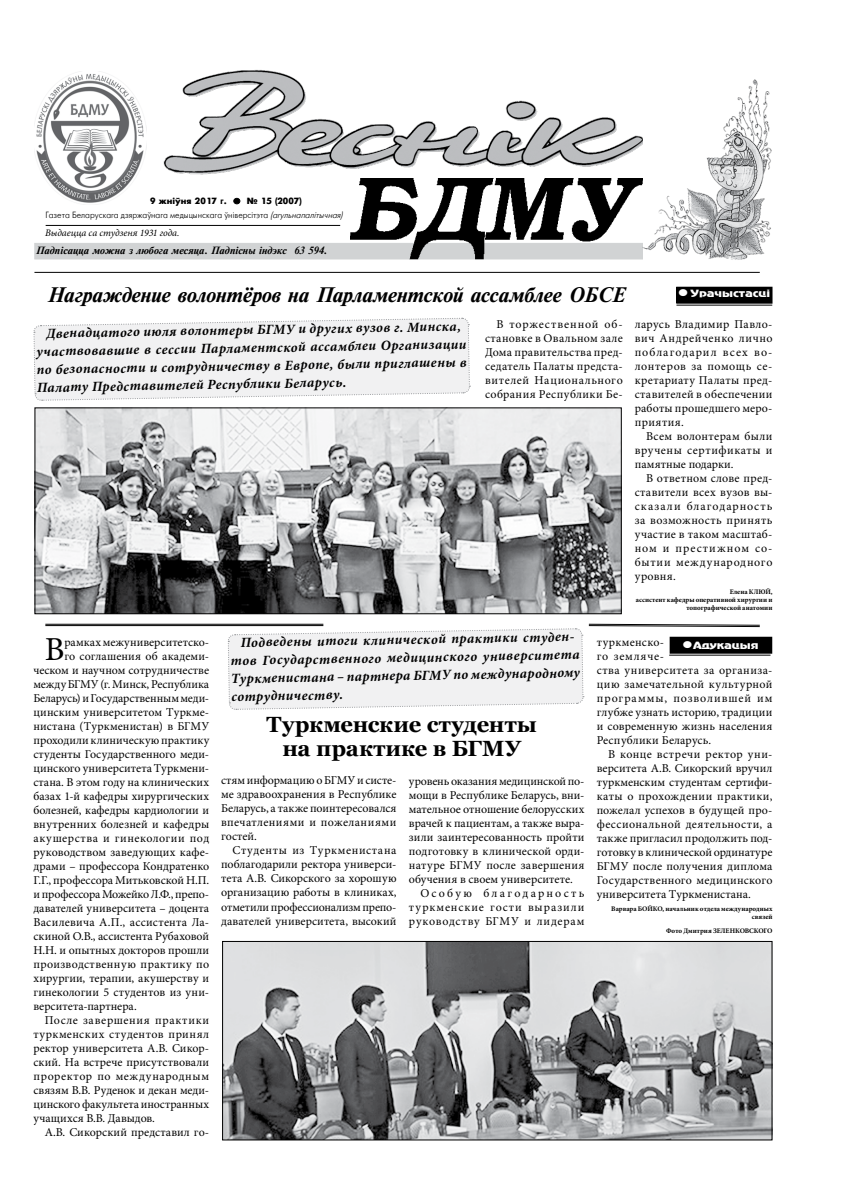
<style>
.page{position:relative;width:842px;height:1191px;background:#fff}
.page>*{position:absolute;margin:0;border:0;box-sizing:border-box;transform-origin:0 0}
.t1{font:33.5px "Minion Pro";color:#000}
.t2{font:700 22px/24px "Georgia";color:#000;text-align:center}
.t3{font:italic 20px "Newton C Bold";letter-spacing:-.01em;color:#000}
.t4{font:italic 700 14px/18px "Minion Pro";color:#000}
.t5{font:12px/14px "Minion Pro";letter-spacing:.01em;color:#000;text-align:justify}
.t6{font:12px/14px "Minion Pro";letter-spacing:.03em;color:#000}
.t7{font:12px "Minion Pro";letter-spacing:-.01em;color:#000}
.t8{font:12px "Minion Pro";letter-spacing:-.015em;color:#000}
.t9{font:12px "Minion Pro";letter-spacing:.035em;color:#000}
.t10{font:12px "Minion Pro";letter-spacing:.04em;color:#000}
.t11{font:12px "Minion Pro";letter-spacing:.045em;color:#000}
.t12{font:12px "Minion Pro";letter-spacing:.05em;color:#000}
.t13{font:12px "Minion Pro";letter-spacing:.085em;color:#000}
.t14{font:12px "Minion Pro";letter-spacing:.055em;color:#000}
.t15{font:12px "Minion Pro";letter-spacing:.06em;color:#000}
.t16{font:12px "Minion Pro";letter-spacing:.19em;color:#000}
.t17{font:italic 10px "Newton C Bold";color:#000}
.t18{font:italic 10px "Minion Pro";letter-spacing:-.005em;color:#000}
.t19{font:10px "Adver Gothic";color:#fff;scale:1.2 1}
.t20{font:9px "Futuris";color:#000;scale:.95 1}
.t21{font:700 9px "Futuris";color:#000}
.t22{font:700 7px/8px "Minion Pro";color:#000;text-align:right}
.s1{font-size:6.3px}
.s2{font-style:inherit}
.s3{font-style:italic}
</style>
<div class="page">
<div style="left:34px;top:243px;width:737px;height:16px;background:#d1d3d4"></div>
<hr style="left:46px;top:225px;width:294px;height:1px;background:#000">
<svg style="left:234px;top:198px;width:6px;height:6px"></svg>
<div style="left:233px;top:198px;width:7px;height:6px;border:1px solid #000;border-radius:50%"></div>
<hr style="left:34px;top:272px;width:726px;height:1px;background:#000">
<img style="left:350px;top:182px;width:293px;height:77px">
<img style="left:163px;top:70px;width:480px;height:112px">
<img style="left:36px;top:71px;width:108px;height:132px">
<img style="left:643px;top:79px;width:129px;height:181px">
<svg style="left:33px;top:317px;width:437px;height:84px"></svg>
<div style="left:670px;top:637px;width:102px;height:16px;background:#000"></div>
<hr style="left:669px;top:654px;width:101px;height:1px;background:#000">
<div style="left:677px;top:287px;width:95px;height:16px;background:#000"></div>
<hr style="left:676px;top:305px;width:96px;height:1px;background:#000">
<img style="left:37px;top:410px;width:582px;height:202px">
<div style="left:35px;top:408px;width:586px;height:206px;border:1px solid #000"></div>
<img style="left:224px;top:943px;width:546px;height:195px">
<div style="left:222px;top:941px;width:550px;height:199px;border:1px solid #000"></div>
<hr style="left:45px;top:624px;width:278px;height:1px;background:#000">
<hr style="left:45px;top:625px;width:278px;height:1px;background:#000">
<svg style="left:227px;top:623px;width:534px;height:87px"></svg>
<p class="t21" style="left:150px;top:196px;width:78px">9 жнi¢ня 2017 <span class="s1">г</span><span class="s2">.</span></p>
<p class="t21" style="left:247px;top:196px;width:57px">№ 15 (2007)</p>
<p class="t17" style="left:36px;top:244px;width:292px">Падпісацца можна з любога месяца. Падпісны індэкс 63 594.</p>
<p class="t20" style="left:45px;top:210px;width:314px">Газета Беларускага дзяржаўнага медыцынскага ўніверсітэта <span class="s3">(агульнапалітычная)</span></p>
<p class="t18" style="left:45px;top:226px;width:136px">Выдаецца са студзеня 1931 года.</p>
<h3 class="t3" style="left:47px;top:284px;width:579px">Награждение волонтёров на Парламентской ассамблее ОБСЕ</h3>
<p class="t19" style="left:678px;top:287px;width:79px">● Урачыстасцi</p>
<p class="t4" style="left:36px;top:324px;width:431px;text-indent:10px;rotate:-1deg">Двенадцатого июля волонтеры БГМУ и других вузов г. Минска, участвовавшие в сессии Парламентской ассамблеи Организации по безопасности и сотрудничеству в Европе, были приглашены в Палату Представителей Республики Беларусь.</p>
<p class="t5" style="left:485px;top:317px;width:139px;text-indent:11px">В торжественной об&shy;становке в Овальном зале Дома правительства пред&shy;седатель Палаты предста&shy;вителей Национального собрания Республики Бе-</p>
<p class="t5" style="left:635px;top:317px;width:139px">ларусь Владимир Павло&shy;вич Андрейченко лично поблагодарил всех во&shy;лонтеров за помощь се&shy;кретариату Палаты пред&shy;ставителей в обеспечении работы прошедшего меро&shy;приятия.</p>
<p class="t5" style="left:635px;top:429px;width:139px;text-indent:11px">Всем волонтерам были вручены сертификаты и памятные подарки.</p>
<p class="t5" style="left:635px;top:471px;width:139px;text-indent:11px">В ответном слове пред&shy;ставители всех вузов вы&shy;сказали благодарность за возможность принять участие в таком масштаб&shy;ном и престижном со&shy;бытии международного уровня.</p>
<p class="t22" style="left:636px;top:587px;width:138px">Елена КЛЮЙ,<br>ассистент кафедры оперативной хирургии и топографической анатомии</p>
<h1 class="t1" style="left:45px;top:626px;width:21px">В</h1>
<p class="t5" style="left:64px;top:635px;width:146px">рамках межуниверситетско-</p>
<p class="t5" style="left:64px;top:649px;width:146px">го соглашения об академи-</p>
<p class="t5" style="left:33px;top:663px;width:177px">ческом и научном сотрудничестве</p>
<p class="t5" style="left:33px;top:677px;width:177px">между БГМУ (г. Минск, Республика</p>
<p class="t8" style="left:33px;top:689px;width:177px">Беларусь) и Государственным меди-</p>
<p class="t5" style="left:33px;top:705px;width:177px">цинским университетом Туркме-</p>
<p class="t5" style="left:33px;top:719px;width:177px">нистана (Туркменистан) в БГМУ</p>
<p class="t5" style="left:33px;top:733px;width:177px">проходили клиническую практику</p>
<p class="t5" style="left:33px;top:747px;width:177px">студенты Государственного меди-</p>
<p class="t5" style="left:33px;top:761px;width:177px">цинского университета Туркмени-</p>
<p class="t5" style="left:33px;top:775px;width:177px">стана. В этом году на клинических</p>
<p class="t5" style="left:33px;top:789px;width:177px">базах 1-й кафедры хирургических</p>
<p class="t5" style="left:33px;top:803px;width:177px">болезней, кафедры кардиологии и</p>
<p class="t5" style="left:33px;top:817px;width:177px">внутренних болезней и кафедры</p>
<p class="t11" style="left:33px;top:830px;width:177px">акушерства и гинекологии под</p>
<p class="t5" style="left:33px;top:845px;width:177px">руководством заведующих кафе-</p>
<p class="t5" style="left:33px;top:859px;width:177px">драми – профессора Кондратенко</p>
<p class="t5" style="left:33px;top:873px;width:177px">Г.Г., профессора Митьковской Н.П.</p>
<p class="t7" style="left:33px;top:886px;width:177px">и профессора Можейко Л.Ф., препо-</p>
<p class="t5" style="left:33px;top:901px;width:177px">давателей университета – доцента</p>
<p class="t5" style="left:33px;top:915px;width:177px">Василевича А.П., ассистента Ла-</p>
<p class="t5" style="left:33px;top:929px;width:177px">скиной О.В., ассистента Рубаховой</p>
<p class="t5" style="left:33px;top:943px;width:177px">Н.Н. и опытных докторов прошли</p>
<p class="t9" style="left:33px;top:956px;width:177px">производственную практику по</p>
<p class="t5" style="left:33px;top:971px;width:177px">хирургии, терапии, акушерству и</p>
<p class="t5" style="left:33px;top:985px;width:177px">гинекологии 5 студентов из уни-</p>
<p class="t5" style="left:33px;top:999px;width:105px">верситета-партнера.</p>
<p class="t14" style="left:45px;top:1012px;width:166px">После завершения практики</p>
<p class="t10" style="left:33px;top:1026px;width:177px">туркменских студентов принял</p>
<p class="t5" style="left:33px;top:1041px;width:177px">ректор университета А.В. Сикор-</p>
<p class="t5" style="left:33px;top:1055px;width:177px">ский. На встрече присутствовали</p>
<p class="t12" style="left:33px;top:1068px;width:177px">проректор по международным</p>
<p class="t5" style="left:33px;top:1083px;width:177px">связям В.В. Руденок и декан меди-</p>
<p class="t5" style="left:33px;top:1097px;width:177px">цинского факультета иностранных</p>
<p class="t5" style="left:33px;top:1111px;width:123px">учащихся В.В. Давыдов.</p>
<p class="t5" style="left:45px;top:1125px;width:166px">А.В. Сикорский представил го-</p>
<p class="t4" style="left:230px;top:633px;width:351px;text-indent:10px;rotate:-1deg">Подведены итоги клинической практики студен&shy;тов Государственного медицинского университета Туркменистана – партнера БГМУ по международному сотрудничеству.</p>
<h2 class="t2" style="left:266px;top:712px;width:272px">Туркменские студенты на практике в БГМУ</h2>
<p class="t5" style="left:221px;top:773px;width:177px">стям информацию о БГМУ и систе&shy;ме здравоохранения в Республике Беларусь, а также поинтересовался впечатлениями и пожеланиями гостей.</p>
<p class="t5" style="left:221px;top:843px;width:177px;text-indent:11px">Студенты из Туркменистана поблагодарили ректора универси&shy;тета А.В. Сикорского за хорошую организацию работы в клиниках, отметили профессионализм препо&shy;давателей университета, высокий</p>
<p class="t7" style="left:409px;top:773px;width:177px">уровень оказания медицинской по-</p>
<p class="t5" style="left:409px;top:788px;width:177px">мощи в Республике Беларусь, вни-</p>
<p class="t5" style="left:409px;top:802px;width:177px">мательное отношение белорусских</p>
<p class="t5" style="left:409px;top:816px;width:177px">врачей к пациентам, а также выра-</p>
<p class="t5" style="left:409px;top:830px;width:177px">зили заинтересованность пройти</p>
<p class="t5" style="left:409px;top:844px;width:177px">подготовку в клинической орди-</p>
<p class="t5" style="left:409px;top:858px;width:177px">натуре БГМУ после завершения</p>
<p class="t5" style="left:409px;top:872px;width:165px">обучения в своем университете.</p>
<p class="t16" style="left:420px;top:885px;width:166px">Особую благодарность</p>
<p class="t13" style="left:409px;top:899px;width:177px">туркменские гости выразили</p>
<p class="t15" style="left:409px;top:913px;width:177px">руководству БГМУ и лидерам</p>
<p class="t6" style="left:597px;top:635px;width:177px">туркменско-<br>го земляче-<br>ства университета за организа&shy;цию замечательной культурной программы, позволившей им глубже узнать историю, традиции и современную жизнь населения<br>Республики Беларусь.</p>
<p class="t5" style="left:597px;top:747px;width:177px;text-indent:11px">В конце встречи ректор уни&shy;верситета А.В. Сикорский вручил туркменским студентам сертифи&shy;каты о прохождении практики, пожелал успехов в будущей про&shy;фессиональной деятельности, а также пригласил продолжить под&shy;готовку в клинической ординатуре БГМУ после получения диплома Государственного медицинского университета Туркменистана.</p>
<p class="t22" style="left:611px;top:905px;width:163px">Варвара БОЙКО, начальник отдела международных связей</p>
<p class="t22" style="left:666px;top:927px;width:108px">Фото Дмитрия ЗЕЛЕНКОВСКОГО</p>
<p class="t19" style="left:682px;top:640px;width:65px">●Адукацыя</p>
</div>
